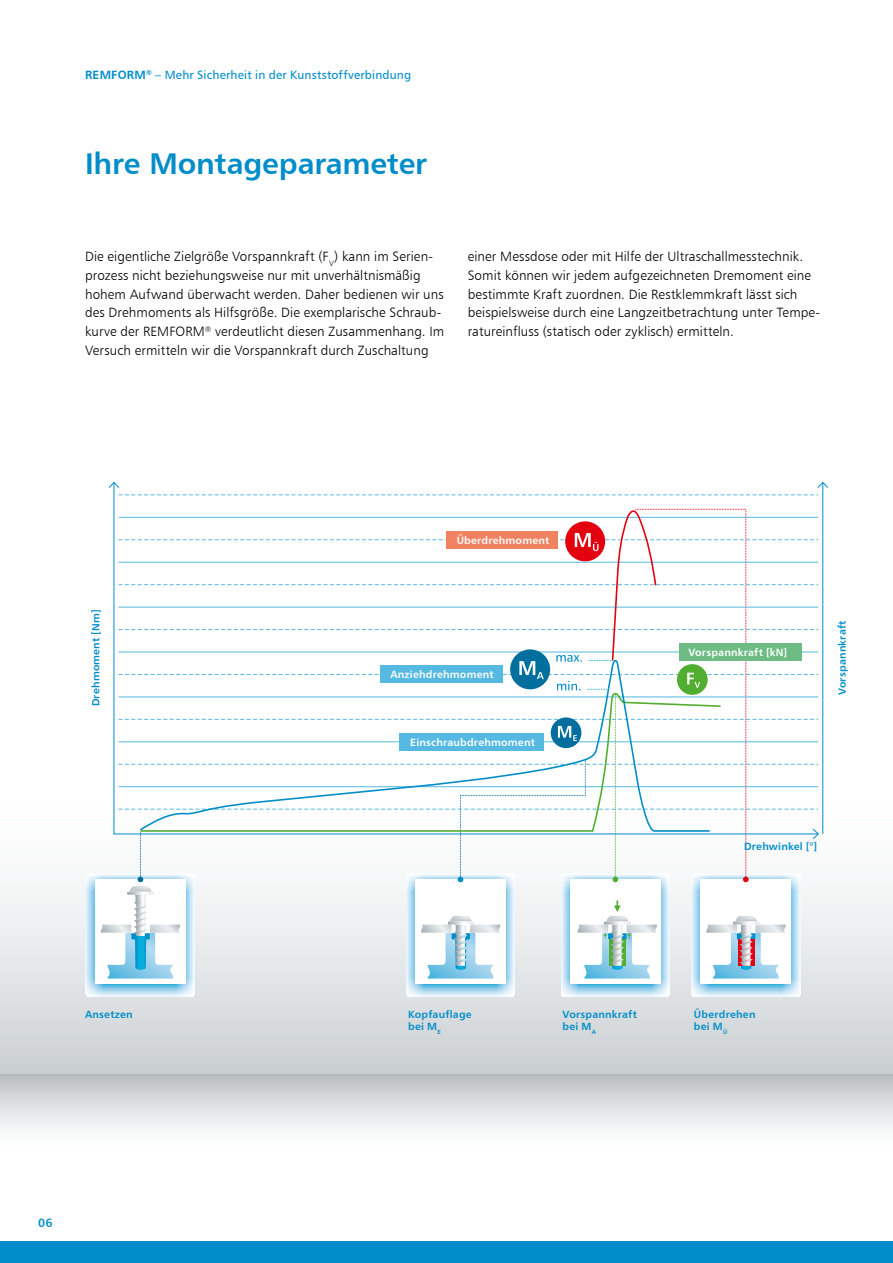
<style>
.page{position:relative;width:893px;height:1263px;background:#fff}
.page>*{position:absolute;margin:0;border:0;box-sizing:border-box;transform-origin:0 0}
.t1{font:30px "Humanist 777 BT Bold B";letter-spacing:-.005em;color:#008dca}
.t2{font:13.5px/18.8px "Humanist 777 BT Light B";letter-spacing:.005em;color:#000}
.t3{font:12px "Humanist 777 BT Roman B";letter-spacing:.015em;color:#008dca}
.t4{font:12px "Humanist 777 BT Bold B";color:#008dca}
.t5{font:10.5px/12.6px "Humanist 777 BT Bold B";letter-spacing:.02em;color:#008dca}
.t6{font:10.5px "Humanist 777 BT Bold B";letter-spacing:.02em;color:#fff}
.s1{font-family:"Humanist 777 BT Bold B"}
</style>
<div class="page">
<div style="left:0;top:1242px;width:893px;height:21px;background:#008dca"></div>
<div style="left:0;top:1074px;width:893px;height:76px;background:linear-gradient(to bottom,#bcc1c4,#fff)"></div>
<div style="left:0;top:787px;width:893px;height:287px;background:linear-gradient(to bottom,#fff,#ced3d6)"></div>
<img style="left:86px;top:874px;width:109px;height:123px">
<img style="left:88px;top:874px;width:13px;height:1px">
<div style="left:95px;top:879px;width:91px;height:105px;background:#fff"></div>
<img style="left:406px;top:978px;width:109px;height:19px">
<div style="left:415px;top:879px;width:91px;height:105px;background:linear-gradient(to right,#fff,#fff)"></div>
<img style="left:561px;top:978px;width:109px;height:19px">
<div style="left:570px;top:879px;width:91px;height:105px;background:#fff"></div>
<img style="left:692px;top:978px;width:108px;height:19px">
<div style="left:700px;top:879px;width:91px;height:105px;background:#fff"></div>
<svg style="left:108px;top:481px;width:721px;height:359px"></svg>
<svg style="left:118px;top:494px;width:700px;height:1px"></svg>
<svg style="left:101px;top:508px;width:717px;height:470px"></svg>
<div style="left:446px;top:531px;width:112px;height:17px;background:#f08161"></div>
<div style="left:380px;top:665px;width:122px;height:17px;background:#55b9e2"></div>
<div style="left:399px;top:733px;width:144px;height:17px;background:#55b9e2"></div>
<div style="left:680px;top:643px;width:122px;height:17px;background:#6ebc84"></div>
<p class="t3" style="left:85px;top:67px;width:328px"><span class="s1">REMFORM</span><sup>®</sup> – Mehr Sicherheit in der Kunststoffverbindung</p>
<h1 class="t1" style="left:85px;top:145px;width:344px">Ihre Montageparameter</h1>
<p class="t2" style="left:85px;top:247px;width:361px">Die eigentliche Zielgröße Vorspannkraft (F<sub>V</sub>) kann im Serien&shy;prozess nicht beziehungsweise nur mit unverhältnismäßig hohem Aufwand überwacht werden. Daher bedienen wir uns des Drehmoments als Hilfsgröße. Die exemplarische Schraub&shy;kurve der REMFORM<sup>®</sup> verdeutlicht diesen Zusammenhang. Im Versuch ermitteln wir die Vorspannkraft durch Zuschaltung</p>
<p class="t2" style="left:468px;top:247px;width:354px">einer Messdose oder mit Hilfe der Ultraschallmesstechnik.<br>Somit können wir jedem aufgezeichneten Dremoment eine bestimmte Kraft zuordnen. Die Restklemmkraft lässt sich beispielsweise durch eine Langzeitbetrachtung unter Tempe&shy;ratureinfluss (statisch oder zyklisch) ermitteln.</p>
<p class="t6" style="left:457px;top:533px;width:94px">Überdrehmoment</p>
<p class="t5" style="left:89px;top:706px;width:99px;rotate:-90deg">Drehmoment [Nm]</p>
<p class="t5" style="left:835px;top:695px;width:76px;rotate:-90deg">Vorspannkraft</p>
<p class="t6" style="left:688px;top:645px;width:100px">Vorspannkraft [kN]</p>
<p class="t6" style="left:390px;top:668px;width:105px">Anziehdrehmoment</p>
<p class="t6" style="left:410px;top:736px;width:126px">Einschraubdrehmoment</p>
<p class="t5" style="left:744px;top:840px;width:75px">Drehwinkel [°]</p>
<p class="t5" style="left:85px;top:1007px;width:49px">Ansetzen</p>
<p class="t5" style="left:408px;top:1007px;width:65px">Kopfauflage bei M<sub>E</sub></p>
<p class="t5" style="left:563px;top:1007px;width:76px">Vorspannkraft bei M<sub>A</sub></p>
<p class="t5" style="left:694px;top:1007px;width:63px">Überdrehen bei M<sub>Ü</sub></p>
<p class="t4" style="left:38px;top:1215px;width:16px">06</p>
</div>
